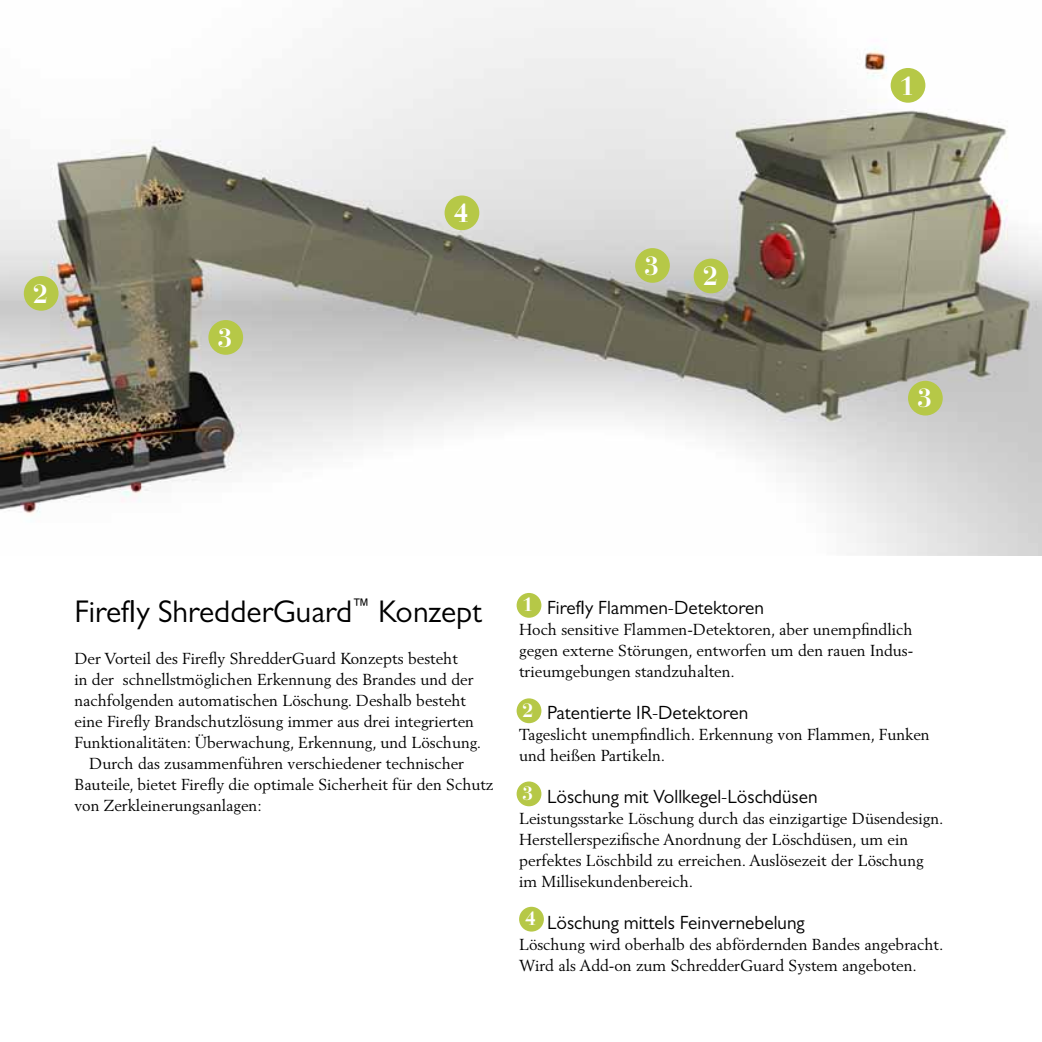
<style>
.page{position:relative;width:1042px;height:1042px;background:#fff}
.page>*{position:absolute;margin:0;border:0;box-sizing:border-box;transform-origin:0 0}
.t1{font:31.5px "Gill Sans MT Pro";color:#000}
.t2{font:700 26.25px "Bauer Bodoni";color:#fff}
.t3{font:19.25px "Gill Sans MT Pro";color:#000}
.t4{font:700 19.25px "Bauer Bodoni";color:#fff}
.t5{font:15.75px/21px "Berling";color:#000}
</style>
<div class="page">
<img style="left:1px;top:0;width:1041px;height:556px">
<img style="left:0;top:0;width:1px;height:556px">
<div style="left:516px;top:593px;width:25px;height:25px;background:#b6c847;border-radius:50%"></div>
<div style="left:516px;top:698px;width:25px;height:25px;background:#b6c847;border-radius:50%"></div>
<div style="left:516px;top:781px;width:25px;height:25px;background:#b6c847;border-radius:50%"></div>
<div style="left:519px;top:907px;width:25px;height:24px;background:#b6c847;border-radius:50%"></div>
<div style="left:908px;top:381px;width:35px;height:34px;background:#b6c847;border-radius:50%"></div>
<div style="left:444px;top:195px;width:35px;height:35px;background:#b6c847;border-radius:50%"></div>
<div style="left:890px;top:68px;width:35px;height:35px;background:#b6c847;border-radius:50%"></div>
<div style="left:693px;top:259px;width:35px;height:34px;background:#b6c847;border-radius:50%"></div>
<div style="left:635px;top:248px;width:35px;height:35px;background:#b6c847;border-radius:50%"></div>
<div style="left:208px;top:320px;width:35px;height:35px;background:#b6c847;border-radius:50%"></div>
<div style="left:24px;top:276px;width:35px;height:35px;background:#b6c847;border-radius:50%"></div>
<h2 class="t2" style="left:33px;top:278px;width:16px">2</h2>
<h2 class="t2" style="left:218px;top:322px;width:16px">3</h2>
<h2 class="t2" style="left:454px;top:197px;width:16px">4</h2>
<h2 class="t2" style="left:644px;top:250px;width:16px">3</h2>
<h2 class="t2" style="left:703px;top:260px;width:16px">2</h2>
<h2 class="t2" style="left:900px;top:70px;width:16px">1</h2>
<h2 class="t2" style="left:917px;top:382px;width:16px">3</h2>
<h1 class="t1" style="left:74px;top:593px;width:409px">Firefly ShredderGuard<sup>™</sup> Konzept</h1>
<p class="t5" style="left:74px;top:648px;width:385px">Der Vorteil des Firefly ShredderGuard Konzepts besteht</p>
<p class="t5" style="left:74px;top:668px;width:401px">in der schnellstmöglichen Erkennung des Brandes und der</p>
<p class="t5" style="left:74px;top:689px;width:393px">nachfolgenden automatischen Löschung. Deshalb besteht</p>
<p class="t5" style="left:74px;top:710px;width:401px">eine Firefly Brandschutzlösung immer aus drei integrierten</p>
<p class="t5" style="left:74px;top:731px;width:408px">Funktionalitäten: Überwachung, Erkennung, und Löschung.</p>
<p class="t5" style="left:89px;top:752px;width:376px">Durch das zusammenführen verschiedener technischer</p>
<p class="t5" style="left:74px;top:773px;width:421px">Bauteile, bietet Firefly die optimale Sicherheit für den Schutz</p>
<p class="t5" style="left:74px;top:794px;width:189px">von Zerkleinerungsanlagen:</p>
<p class="t4" style="left:523px;top:593px;width:12px">1</p>
<p class="t3" style="left:547px;top:596px;width:218px">Firefly Flammen-Detektoren</p>
<p class="t5" style="left:519px;top:618px;width:396px;text-align:justify">Hoch sensitive Flammen-Detektoren, aber unempfindlich gegen externe Störungen, entworfen um den rauen Indus&shy;trieumgebungen standzuhalten.</p>
<p class="t3" style="left:547px;top:701px;width:202px">Patentierte IR-Detektoren</p>
<p class="t5" style="left:519px;top:723px;width:412px">Tageslicht unempfindlich. Erkennung von Flammen, Funken und heißen Partikeln.</p>
<p class="t3" style="left:547px;top:785px;width:272px">Löschung mit Vollkegel-Löschdüsen</p>
<p class="t5" style="left:519px;top:807px;width:426px">Leistungsstarke Löschung durch das einzigartige Düsendesign.<br>Herstellerspezifische Anordnung der Löschdüsen, um ein perfektes Löschbild zu erreichen. Auslösezeit der Löschung im Millisekundenbereich.</p>
<p class="t3" style="left:547px;top:911px;width:259px">Löschung mittels Feinvernebelung</p>
<p class="t5" style="left:519px;top:933px;width:426px">Löschung wird oberhalb des abfördernden Bandes angebracht.<br>Wird als Add-on zum SchredderGuard System angeboten.</p>
<p class="t4" style="left:523px;top:699px;width:12px">2</p>
<p class="t4" style="left:523px;top:782px;width:12px">3</p>
<p class="t4" style="left:525px;top:907px;width:12px">4</p>
</div>
